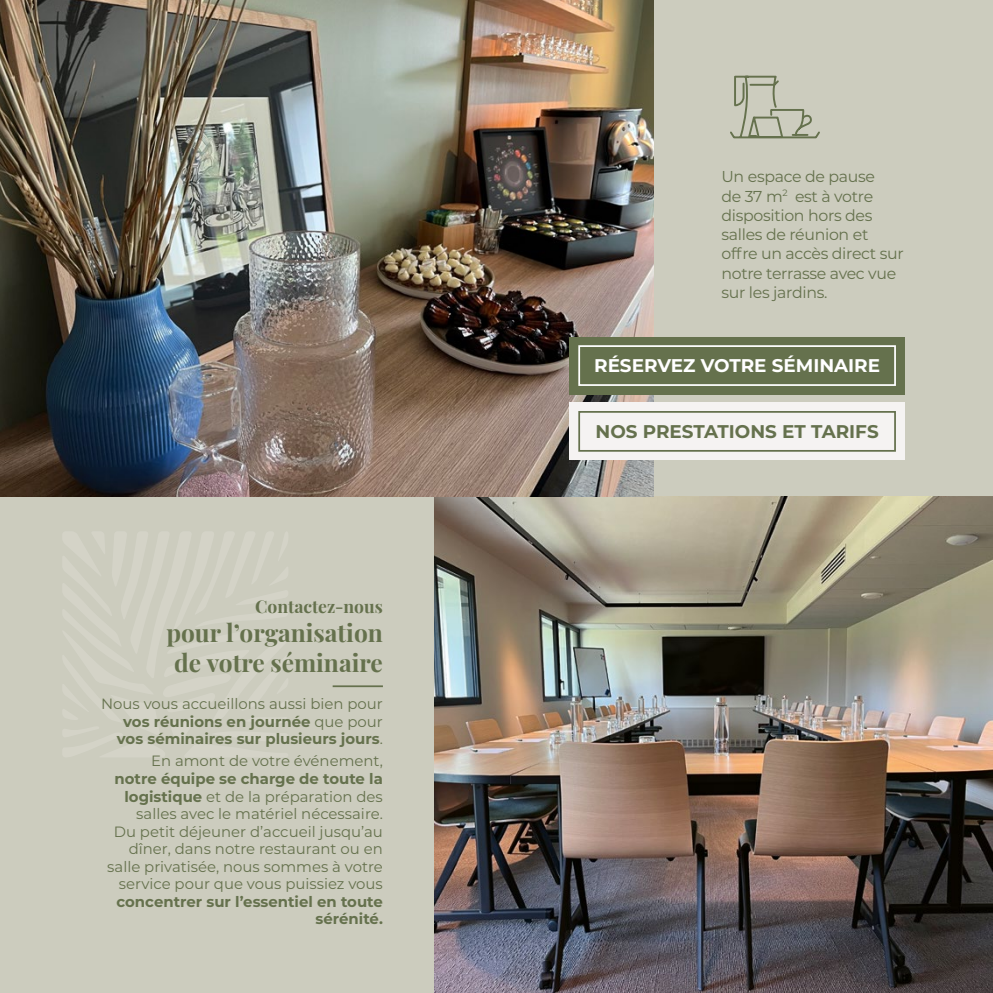
<style>
.page{position:relative;width:993px;height:993px;background:#fff}
.page>*{position:absolute;margin:0;border:0;box-sizing:border-box;transform-origin:0 0}
.t1{font:700 24.5px/29.4px "Playfair Display";color:#65714d;text-align:center}
.t2{font:700 18.38px "Montserrat";color:#65714d}
.t3{font:700 18.38px "Montserrat";color:#fff}
.t4{font:700 17.5px "Playfair Display";color:#65714d}
.t5{font:15.75px/19.2px "Montserrat";letter-spacing:-.02em;color:#65714d}
.t6{font:14.88px/17.5px "Montserrat";color:#65714d;text-align:right}
.t7{font:700 14.88px/17.5px "Montserrat";color:#65714d;text-align:right}
.s1{font-weight:400}
.s2{font-weight:700}
</style>
<div class="page">
<div style="left:0;top:0;width:992px;height:992px;background:#ccccbe"></div>
<img style="left:435px;top:496px;width:557px;height:496px">
<img style="left:0;top:0;width:653px;height:496px">
<svg style="left:730px;top:75px;width:90px;height:64px"></svg>
<hr style="left:332px;top:685px;width:51px;height:2px;background:#65714d">
<div style="left:569px;top:402px;width:335px;height:58px;background:#f5f3f2"></div>
<div style="left:578px;top:411px;width:317px;height:40px;border:2px solid #65714d"></div>
<div style="left:569px;top:337px;width:335px;height:57px;background:#65714d"></div>
<div style="left:578px;top:345px;width:317px;height:41px;border:2px solid #fff"></div>
<p class="t4" style="left:255px;top:592px;width:129px">Contactez-nous</p>
<h1 class="t1" style="left:166px;top:616px;width:218px">pour l’organisation de votre séminaire</h1>
<p class="t7" style="left:101px;top:694px;width:283px"><span class="s1">Nous vous accueillons aussi bien pour </span>vos réunions en journée <span class="s1">que pour </span>vos séminaires sur plusieurs jours<span class="s1">.</span></p>
<p class="t6" style="left:151px;top:751px;width:233px">En amont de votre événement,</p>
<p class="t6" style="left:107px;top:769px;width:277px"><span class="s2">notre équipe se charge de toute la logistique</span> et de la préparation des salles avec le matériel nécessaire.<br>Du petit déjeuner d’accueil jusqu’au dîner, dans notre restaurant ou en salle privatisée, nous sommes à votre service pour que vous puissiez vous</p>
<p class="t7" style="left:116px;top:891px;width:268px">concentrer sur l’essentiel en toute sérénité.</p>
<p class="t5" style="left:721px;top:166px;width:184px">Un espace de pause<br>de 37 m<sup>2</sup> est à votre disposition hors des salles de réunion et offre un accès direct sur notre terrasse avec vue sur les jardins.</p>
<p class="t3" style="left:594px;top:352px;width:287px">RÉSERVEZ VOTRE SÉMINAIRE</p>
<p class="t2" style="left:595px;top:418px;width:284px">NOS PRESTATIONS ET TARIFS</p>
</div>
